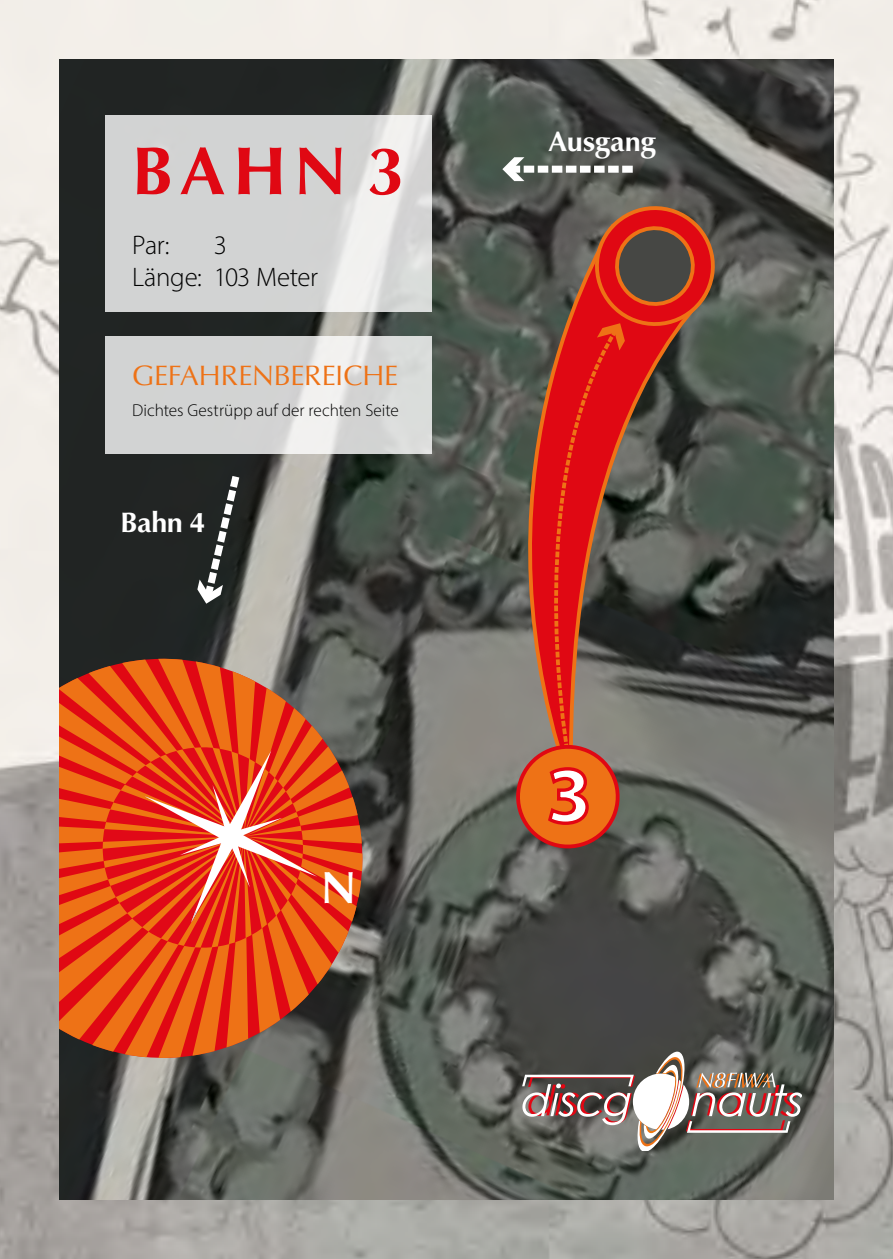
<style>
.page{position:relative;width:893px;height:1259px;background:#fff}
.page>*{position:absolute;margin:0;border:0;box-sizing:border-box;transform-origin:0 0}
.t1{font:700 81px "Myriad Pro";color:#fff}
.t2{font:700 69px "Classico URW";color:#e00813}
.t3{font:700 46.2px "Classico URW";color:#fff}
.t4{font:28.8px "Classico URW";letter-spacing:-.005em;color:#ee7216}
.t5{font:700 28.8px "Classico URW";letter-spacing:-.015em;color:#fff}
.t6{font:300 27px/32.4px "Myriad Pro";letter-spacing:-.015em;color:#000;text-align:center}
.t7{font:300 17.4px "Myriad Pro";color:#000}
</style>
<div class="page">
<img style="left:0;top:0;width:893px;height:1259px">
<img style="left:60px;top:60px;width:773px;height:1139px">
<svg style="left:60px;top:637px;width:324px;height:442px;background:#565853"></svg>
<svg style="left:60px;top:658px;width:302px;height:400px;background:#c15026"></svg>
<svg style="left:92px;top:736px;width:222px;height:222px;background:#e94c14"></svg>
<svg style="left:105px;top:116px;width:327px;height:196px;background:#d6d7d7"></svg>
<svg style="left:105px;top:336px;width:327px;height:117px;background:#d7d8d7"></svg>
<svg style="left:103px;top:747px;width:214px;height:200px;background:#e84625"></svg>
<div style="left:524px;top:166px;width:10px;height:7px;background:#fff"></div>
<div style="left:538px;top:166px;width:10px;height:7px;background:#fff"></div>
<div style="left:552px;top:166px;width:10px;height:7px;background:#fff"></div>
<div style="left:566px;top:166px;width:10px;height:7px;background:#fff"></div>
<div style="left:580px;top:166px;width:10px;height:7px;background:#fff"></div>
<div style="left:594px;top:166px;width:11px;height:7px;background:#fff"></div>
<div style="left:608px;top:166px;width:11px;height:7px;background:#fff"></div>
<div style="left:622px;top:166px;width:11px;height:7px;background:#fff"></div>
<svg style="left:502px;top:157px;width:22px;height:24px"></svg>
<svg style="left:463px;top:226px;width:48px;height:600px;background:#62665f"></svg>
<svg style="left:511px;top:198px;width:212px;height:655px;background:#84493f"></svg>
<svg style="left:522px;top:1051px;width:280px;height:99px;background:#827671"></svg>
<svg style="left:197px;top:476px;width:42px;height:128px;background:#454847"></svg>
<h2 class="t2" style="left:132px;top:120px;width:274px">BAHN 3</h2>
<h3 class="t6" style="left:132px;top:228px;width:39px">Par:</h3>
<h3 class="t6" style="left:132px;top:228px;width:187px">3<br>Länge: 103 Meter</h3>
<h3 class="t4" style="left:132px;top:353px;width:268px">GEFAHRENBEREICHE</h3>
<p class="t7" style="left:132px;top:400px;width:268px">Dichtes Gestrüpp auf der rechten Seite</p>
<h3 class="t5" style="left:120px;top:501px;width:86px">Bahn 4</h3>
<h3 class="t3" style="left:321px;top:854px;width:36px">N</h3>
<h3 class="t5" style="left:548px;top:120px;width:109px">Ausgang</h3>
<h1 class="t1" style="left:547px;top:742px;width:46px">3</h1>
</div>
